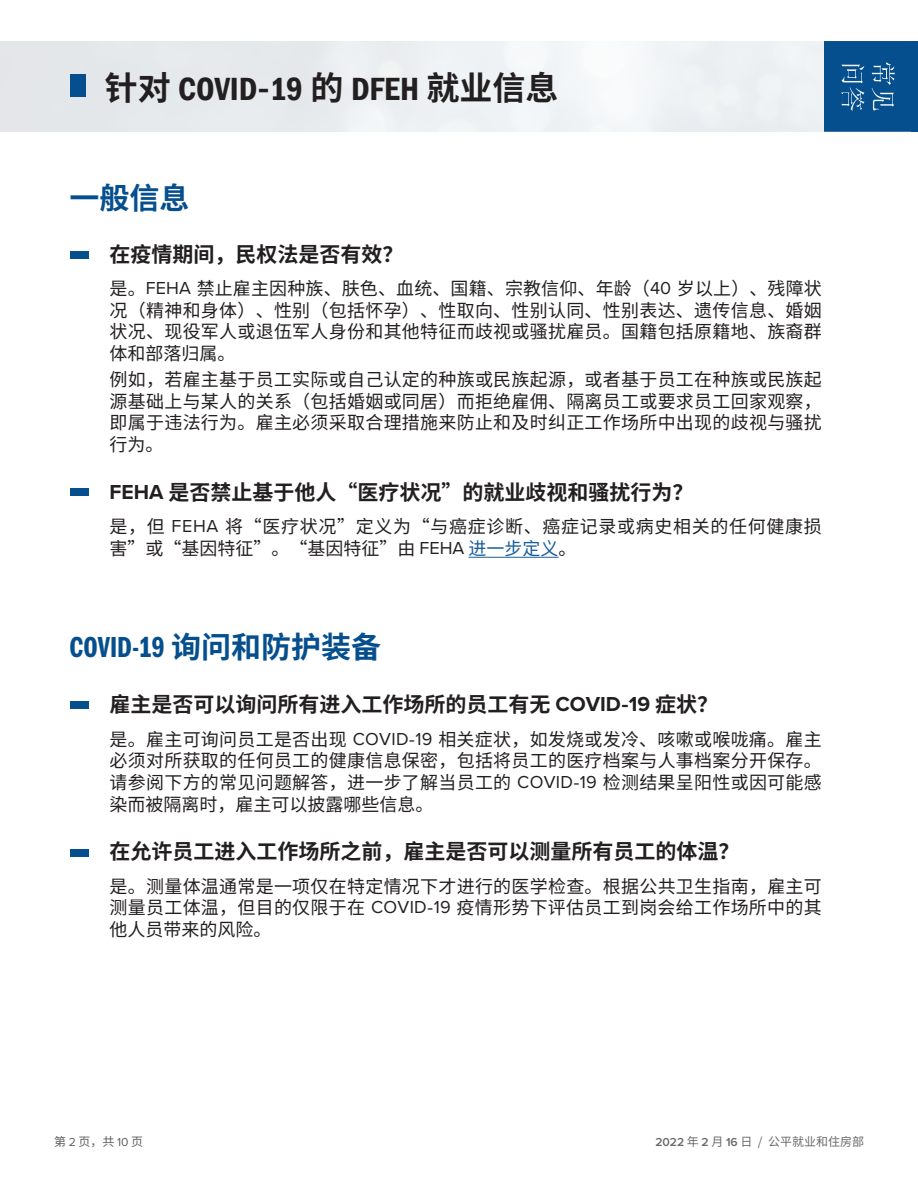
<style>
.page{position:relative;width:918px;height:1188px;background:#fff}
.page>*{position:absolute;margin:0;border:0;box-sizing:border-box;transform-origin:0 0}
.t1{font:600 condensed 33px "Franklin Gothic";color:#231f20}
.t2{font:30px "Franklin Gothic LT Pro Dm Cm";color:#064f8e}
.t3{font:700 30px "Source Han Sans SC";color:#064f8e}
.t4{font:700 21px "Source Han Sans SC";color:#231f20}
.t5{font:18px/21.6px "Source Han Sans SC";letter-spacing:.015em;color:#231f20;text-align:justify}
.t6{font:18px/21.6px "Source Han Sans SC";letter-spacing:.035em;color:#231f20}
.t7{font:12px "Source Han Sans SC";color:#69696c}
.t8{font:12px "Source Han Sans SC";color:#5f5f62}
.s1{font-family:"Source Han Sans SC";font-weight:700;font-stretch:normal}
.s2{font-family:"Proxima Nova"}
.s3{color:#175d9e}
.s4{font-family:"Source Han Sans SC";font-weight:700}
.s5{font-family:"Proxima Nova";font-weight:600}
</style>
<div class="page">
<div style="left:70px;top:252px;width:19px;height:7px;background:#064f8e"></div>
<div style="left:70px;top:701px;width:19px;height:8px;background:#064f8e"></div>
<div style="left:70px;top:489px;width:19px;height:7px;background:#064f8e"></div>
<div style="left:70px;top:850px;width:19px;height:7px;background:#064f8e"></div>
<hr style="left:468px;top:557px;width:90px;height:1px;background:#175d9e">
<div style="left:0;top:41px;width:918px;height:91px;background:#ebeff2"></div>
<div style="left:70px;top:74px;width:16px;height:22px;background:#064f8e"></div>
<svg style="left:824px;top:41px;width:94px;height:91px;background:#125793"></svg>
<p class="t1" style="left:105px;top:67px;width:455px"><span class="s1">针对</span> COVID<span class="s1">-</span>19 <span class="s1">的</span> DFEH <span class="s1">就业信息</span></p>
<p class="t3" style="left:70px;top:181px;width:122px">一般信息</p>
<p class="t4" style="left:110px;top:242px;width:295px">在疫情期间，民权法是否有效?</p>
<p class="t5" style="left:110px;top:278px;width:714px">是。<span class="s2">FEHA</span> 禁止雇主因种族、肤色、血统、国籍、宗教信仰、年龄（<span class="s2">40</span> 岁以上）、残障状况（精神和身体）、性别（包括怀孕）、性取向、性别认同、性别表达、遗传信息、婚姻状况、现役军人或退伍军人身份和其他特征而歧视或骚扰雇员。国籍包括原籍地、族裔群体和部落归属。</p>
<p class="t5" style="left:110px;top:369px;width:714px">例如，若雇主基于员工实际或自己认定的种族或民族起源，或者基于员工在种族或民族起源基础上与某人的关系（包括婚姻或同居）而拒绝雇佣、隔离员工或要求员工回家观察，即属于违法行为。雇主必须采取合理措施来防止和及时纠正工作场所中出现的歧视与骚扰行为。</p>
<p class="t4" style="left:110px;top:480px;width:585px"><span class="s2">FEHA</span> 是否禁止基于他人“医疗状况”的就业歧视和骚扰行为?</p>
<p class="t6" style="left:110px;top:516px;width:714px">是，但 <span class="s2">FEHA</span> 将“医疗状况”定义为“与癌症诊断、癌症记录或病史相关的任何健康损害”或“基因特征”。“基因特征”由 <span class="s2">FEHA</span> <span class="s3">进一步定义</span>。</p>
<p class="t2" style="left:70px;top:630px;width:313px">COVID-19 <span class="s4">询问和防护装备</span></p>
<p class="t4" style="left:110px;top:693px;width:610px">雇主是否可以询问所有进入工作场所的员工有无 <span class="s2">COVID</span>-<span class="s2">19</span> 症状?</p>
<p class="t5" style="left:110px;top:729px;width:714px">是。雇主可询问员工是否出现 <span class="s2">COVID</span>-<span class="s2">19</span> 相关症状，如发烧或发冷、咳嗽或喉咙痛。雇主必须对所获取的任何员工的健康信息保密，包括将员工的医疗档案与人事档案分开保存。请参阅下方的常见问题解答，进一步了解当员工的 <span class="s2">COVID</span>-<span class="s2">19</span> 检测结果呈阳性或因可能感染而被隔离时，雇主可以披露哪些信息。</p>
<p class="t4" style="left:110px;top:840px;width:632px">在允许员工进入工作场所之前，雇主是否可以测量所有员工的体温?</p>
<p class="t5" style="left:110px;top:876px;width:714px">是。测量体温通常是一项仅在特定情况下才进行的医学检查。根据公共卫生指南，雇主可测量员工体温，但目的仅限于在 <span class="s2">COVID</span>-<span class="s2">19</span> 疫情形势下评估员工到岗会给工作场所中的其他人员带来的风险。</p>
<p class="t8" style="left:54px;top:1135px;width:91px">第 页<span class="s2">2</span> ，共<span class="s2">10</span>页</p>
<p class="t7" style="left:655px;top:1135px;width:210px"><span class="s5">2022</span> 年 月<span class="s5">2 16</span> 日 / 公平就业和住房部</p>
</div>
